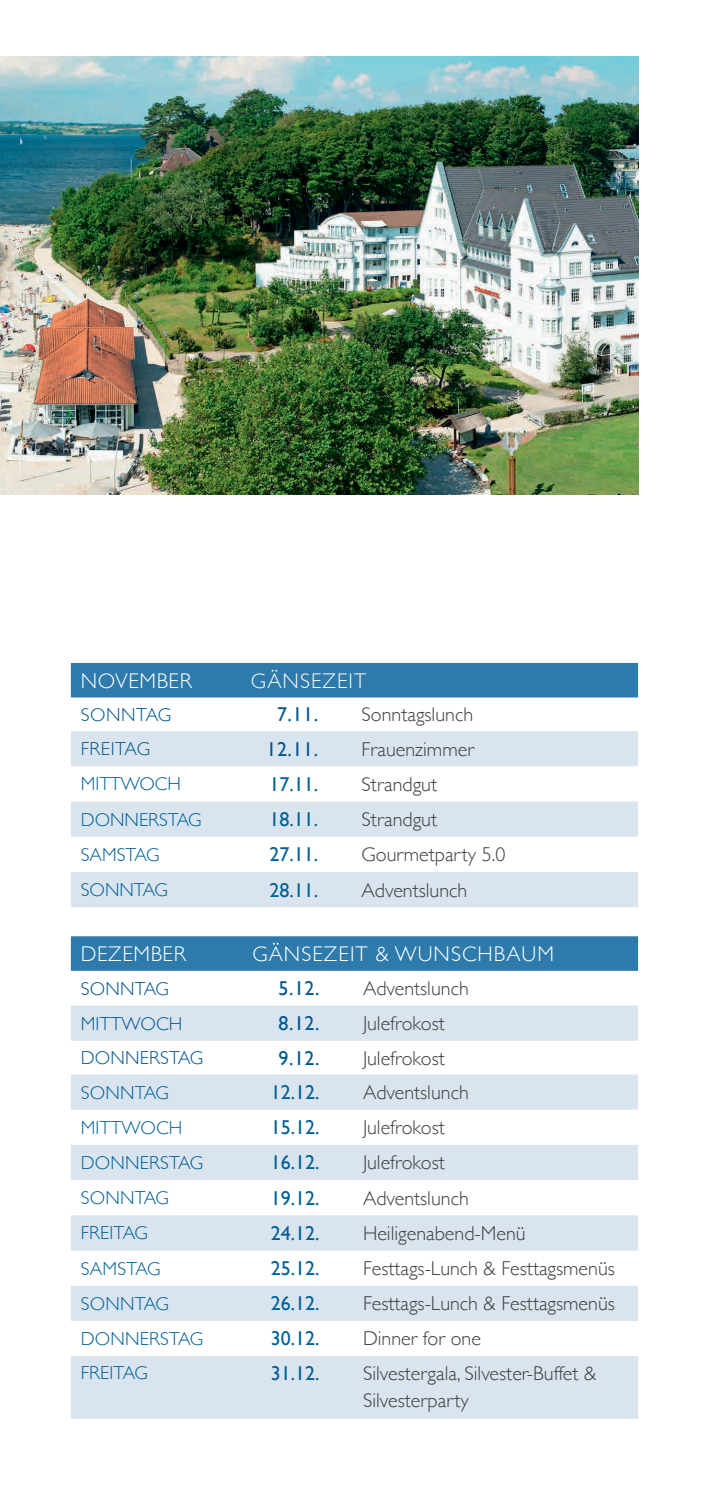
<style>
.page{position:relative;width:709px;height:1489px;background:#fff}
.page>*{position:absolute;margin:0;border:0;box-sizing:border-box;transform-origin:0 0}
.t1{font:300 21.25px "Gill Sans";letter-spacing:.05em;color:#fff}
.t2{font:300 21.25px "Gill Sans";letter-spacing:.03em;color:#fff}
.t3{font:300 21.25px "Gill Sans";letter-spacing:.05em;color:#f5f7f7}
.t4{font:300 20px/27.5px "Gill Sans";color:#3e3e3f}
.t5{font:20px "Gill Sans";color:#006297}
.t6{font:20px "Gill Sans";letter-spacing:.03em;color:#00588e}
.t7{font:300 18.75px "Gill Sans";color:#006297}
.t8{font:300 18.75px "Gill Sans";letter-spacing:.01em;color:#00588e}
.t9{font:300 18.75px "Gill Sans";letter-spacing:.03em;color:#00588e}
</style>
<div class="page">
<img style="left:0;top:57px;width:638px;height:437px">
<div style="left:71px;top:936px;width:567px;height:34px;background:#2e7bab"></div>
<svg style="left:71px;top:1005px;width:567px;height:413px;fill:#dae4ef"></svg>
<div style="left:71px;top:663px;width:567px;height:34px;background:#2e7bab"></div>
<svg style="left:71px;top:731px;width:567px;height:176px;fill:#dae4ef"></svg>
<p class="t2" style="left:81px;top:663px;width:112px">NOVEMBER</p>
<p class="t3" style="left:251px;top:663px;width:117px">GÄNSEZEIT</p>
<p class="t9" style="left:81px;top:700px;width:92px">SONNTAG</p>
<p class="t6" style="left:277px;top:702px;width:43px">7.11.</p>
<p class="t4" style="left:361px;top:700px;width:113px">Sonntagslunch</p>
<p class="t9" style="left:81px;top:734px;width:71px">FREITAG</p>
<p class="t6" style="left:266px;top:737px;width:53px">12.11.</p>
<p class="t4" style="left:361px;top:734px;width:114px">Frauenzimmer</p>
<p class="t7" style="left:81px;top:769px;width:102px">MITTWOCH</p>
<p class="t5" style="left:269px;top:772px;width:50px">17.11.</p>
<p class="t4" style="left:361px;top:769px;width:77px">Strandgut</p>
<p class="t7" style="left:81px;top:804px;width:122px">DONNERSTAG</p>
<p class="t5" style="left:269px;top:807px;width:50px">18.11.</p>
<p class="t4" style="left:361px;top:804px;width:77px">Strandgut</p>
<p class="t7" style="left:81px;top:839px;width:80px">SAMSTAG</p>
<p class="t5" style="left:269px;top:842px;width:50px">27.11.</p>
<p class="t4" style="left:361px;top:840px;width:145px">Gourmetparty 5.0</p>
<p class="t7" style="left:81px;top:875px;width:89px">SONNTAG</p>
<p class="t5" style="left:269px;top:878px;width:50px">28.11.</p>
<p class="t4" style="left:361px;top:875px;width:107px">Adventslunch</p>
<p class="t2" style="left:81px;top:937px;width:106px">DEZEMBER</p>
<p class="t1" style="left:252px;top:937px;width:303px">GÄNSEZEIT &amp; WUNSCHBAUM</p>
<p class="t8" style="left:81px;top:973px;width:90px">SONNTAG</p>
<p class="t6" style="left:278px;top:976px;width:43px">5.12.</p>
<p class="t4" style="left:363px;top:973px;width:107px">Adventslunch</p>
<p class="t8" style="left:81px;top:1008px;width:103px">MITTWOCH</p>
<p class="t6" style="left:278px;top:1011px;width:43px">8.12.</p>
<p class="t4" style="left:363px;top:1008px;width:83px">Julefrokost</p>
<p class="t8" style="left:81px;top:1043px;width:124px">DONNERSTAG</p>
<p class="t6" style="left:278px;top:1045px;width:43px">9.12.</p>
<p class="t4" style="left:363px;top:1043px;width:83px">Julefrokost</p>
<p class="t7" style="left:81px;top:1077px;width:90px">SONNTAG</p>
<p class="t5" style="left:271px;top:1080px;width:50px">12.12.</p>
<p class="t4" style="left:363px;top:1077px;width:107px">Adventslunch</p>
<p class="t7" style="left:81px;top:1112px;width:103px">MITTWOCH</p>
<p class="t5" style="left:271px;top:1115px;width:50px">15.12.</p>
<p class="t4" style="left:363px;top:1112px;width:83px">Julefrokost</p>
<p class="t7" style="left:81px;top:1147px;width:124px">DONNERSTAG</p>
<p class="t5" style="left:271px;top:1150px;width:50px">16.12.</p>
<p class="t4" style="left:363px;top:1148px;width:83px">Julefrokost</p>
<p class="t7" style="left:81px;top:1183px;width:90px">SONNTAG</p>
<p class="t5" style="left:271px;top:1185px;width:50px">19.12.</p>
<p class="t4" style="left:363px;top:1183px;width:107px">Adventslunch</p>
<p class="t7" style="left:81px;top:1218px;width:69px">FREITAG</p>
<p class="t5" style="left:271px;top:1221px;width:50px">24.12.</p>
<p class="t4" style="left:363px;top:1218px;width:164px">Heiligenabend-Menü</p>
<p class="t7" style="left:81px;top:1253px;width:81px">SAMSTAG</p>
<p class="t5" style="left:271px;top:1256px;width:50px">25.12.</p>
<p class="t4" style="left:363px;top:1253px;width:253px">Festtags-Lunch &amp; Festtagsmenüs</p>
<p class="t7" style="left:81px;top:1288px;width:90px">SONNTAG</p>
<p class="t5" style="left:271px;top:1291px;width:50px">26.12.</p>
<p class="t4" style="left:363px;top:1288px;width:253px">Festtags-Lunch &amp; Festtagsmenüs</p>
<p class="t7" style="left:81px;top:1323px;width:124px">DONNERSTAG</p>
<p class="t5" style="left:271px;top:1326px;width:50px">30.12.</p>
<p class="t4" style="left:363px;top:1323px;width:119px">Dinner for one</p>
<p class="t7" style="left:81px;top:1357px;width:69px">FREITAG</p>
<p class="t5" style="left:271px;top:1361px;width:50px">31.12.</p>
<p class="t4" style="left:363px;top:1358px;width:235px">Silvestergala, Silvester-Buffet &amp;<br>Silvesterparty</p>
</div>
